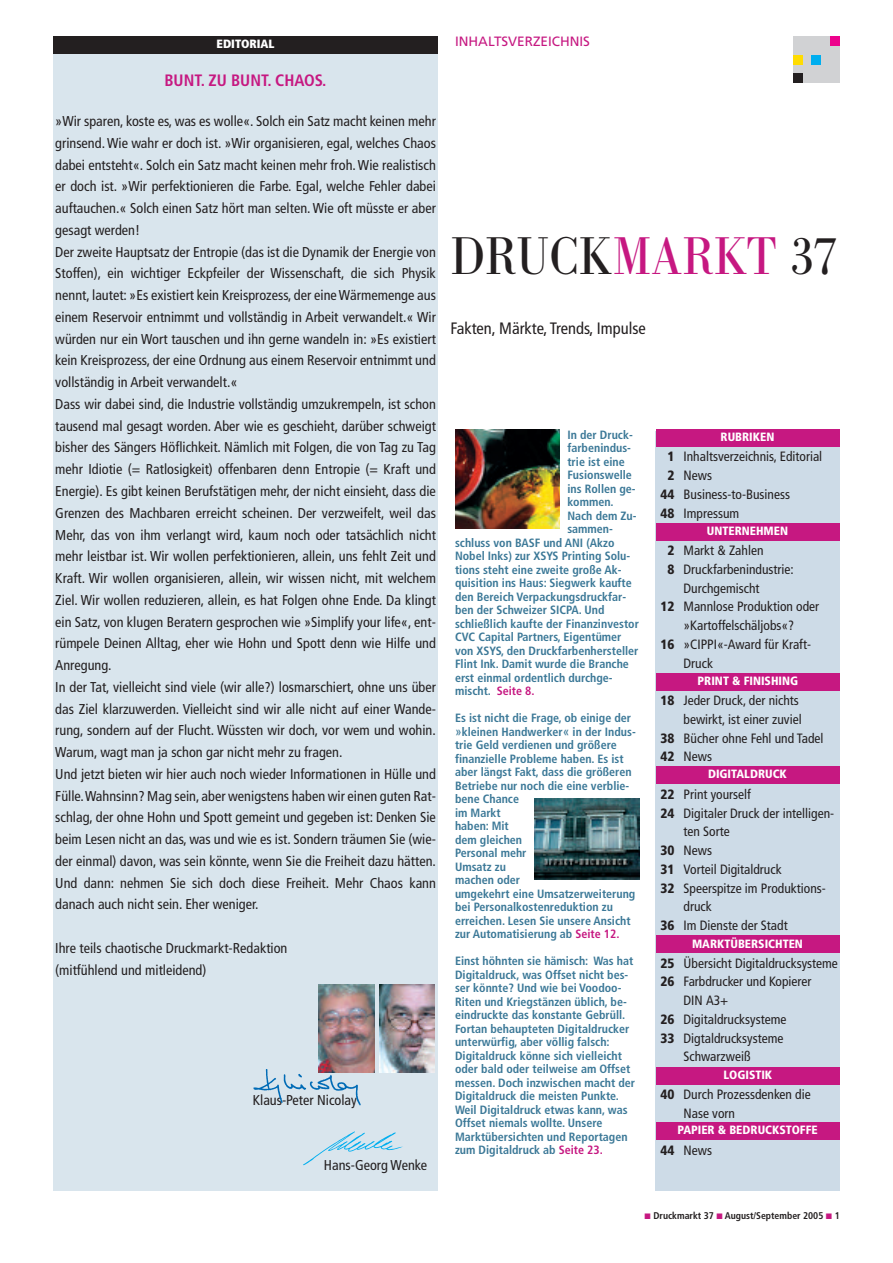
<style>
.page{position:relative;width:893px;height:1263px;background:#fff}
.page>*{position:absolute;margin:0;border:0;box-sizing:border-box;transform-origin:0 0}
.t1{font:54.3px "Bodoni Nr 1 SB";color:#231f20;scale:.9 1}
.t2{font:condensed 16.5px "Frutiger";color:#231f20}
.t3{font:700 condensed 16.5px "Frutiger";color:#c61881}
.t4{font:condensed 14.25px/21.8px "Frutiger";color:#231f20}
.t5{font:condensed 13.5px/18.8px "Frutiger";color:#231f20}
.t6{font:900 condensed 13.5px/18.8px "Frutiger";color:#231f20}
.t7{font:13.5px "Frutiger";color:#c61881}
.t8{font:700 condensed 12px/13.5px "Frutiger";color:#3b7897}
.t9{font:900 condensed 12px "Frutiger";color:#fff}
.t10{font:900 condensed 12px "Frutiger";color:#fff}
.t11{font:700 condensed 9.75px "Frutiger";color:#231f20}
.s1{color:#c61881}
.s2{font-weight:400;font-size:13.5px}
</style>
<div class="page">
<div style="left:793px;top:36px;width:47px;height:47px;background:#d1d2d4"></div>
<div style="left:830px;top:36px;width:10px;height:9px;background:#ed028c"></div>
<div style="left:812px;top:55px;width:9px;height:9px;background:#00aeef"></div>
<div style="left:793px;top:74px;width:9px;height:9px;background:#231f20"></div>
<div style="left:793px;top:55px;width:9px;height:9px;background:#ffdc01"></div>
<div style="left:53px;top:36px;width:385px;height:1155px;background:#d9e5ed"></div>
<div style="left:53px;top:36px;width:385px;height:17px;background:#231f20"></div>
<img style="left:303px;top:1131px;width:100px;height:35px">
<img style="left:319px;top:984px;width:56px;height:89px">
<img style="left:379px;top:984px;width:56px;height:89px">
<img style="left:253px;top:1062px;width:117px;height:44px">
<div style="left:656px;top:431px;width:184px;height:760px;background:#cddbe7"></div>
<div style="left:656px;top:429px;width:183px;height:17px;background:#c61881"></div>
<div style="left:656px;top:523px;width:183px;height:18px;background:#c61881"></div>
<div style="left:656px;top:674px;width:184px;height:17px;background:#c61881"></div>
<div style="left:656px;top:766px;width:183px;height:17px;background:#c61881"></div>
<div style="left:656px;top:1067px;width:184px;height:17px;background:#c61881"></div>
<div style="left:656px;top:1122px;width:183px;height:18px;background:#c61881"></div>
<img style="left:455px;top:429px;width:105px;height:100px">
<img style="left:534px;top:799px;width:105px;height:80px">
<div style="left:656px;top:936px;width:183px;height:17px;background:#c61881"></div>
<p class="t10" style="left:217px;top:39px;width:59px">EDITORIAL</p>
<p class="t3" style="left:165px;top:74px;width:163px">BUNT. ZU BUNT. CHAOS.</p>
<p class="t4" style="left:55px;top:112px;width:382px">»Wir sparen, koste es, was es wolle«. Solch ein Satz macht keinen mehr grinsend. Wie wahr er doch ist. »Wir organisieren, egal, welches Chaos dabei entsteht«. Solch ein Satz macht keinen mehr froh. Wie realistisch er doch ist. »Wir perfektionieren die Farbe. Egal, welche Fehler dabei auftauchen.« Solch einen Satz hört man selten. Wie oft müsste er aber gesagt werden!<br>Der zweite Hauptsatz der Entropie (das ist die Dynamik der Energie von Stoffen), ein wichtiger Eckpfeiler der Wissenschaft, die sich Physik nennt, lautet: »Es existiert kein Kreisprozess, der eine Wärmemenge aus einem Reservoir entnimmt und vollständig in Arbeit verwandelt.« Wir würden nur ein Wort tauschen und ihn gerne wandeln in: »Es existiert kein Kreisprozess, der eine Ordnung aus einem Reservoir entnimmt und vollständig in Arbeit verwandelt.«<br>Dass wir dabei sind, die Industrie vollständig umzukrempeln, ist schon tausend mal gesagt worden. Aber wie es geschieht, darüber schweigt bisher des Sängers Höflichkeit. Nämlich mit Folgen, die von Tag zu Tag mehr Idiotie (= Ratlosigkeit) offenbaren denn Entropie (= Kraft und Energie). Es gibt keinen Berufstätigen mehr, der nicht einsieht, dass die Grenzen des Machbaren erreicht scheinen. Der verzweifelt, weil das Mehr, das von ihm verlangt wird, kaum noch oder tatsächlich nicht mehr leistbar ist. Wir wollen perfektionieren, allein, uns fehlt Zeit und Kraft. Wir wollen organisieren, allein, wir wissen nicht, mit welchem Ziel. Wir wollen reduzieren, allein, es hat Folgen ohne Ende. Da klingt ein Satz, von klugen Beratern gesprochen wie »Simplify your life«, ent&shy;rümpele Deinen Alltag, eher wie Hohn und Spott denn wie Hilfe und Anregung.<br>In der Tat, vielleicht sind viele (wir alle?) losmarschiert, ohne uns über das Ziel klarzuwerden. Vielleicht sind wir alle nicht auf einer Wande&shy;rung, sondern auf der Flucht. Wüssten wir doch, vor wem und wohin.<br>Warum, wagt man ja schon gar nicht mehr zu fragen.<br>Und jetzt bieten wir hier auch noch wieder Informationen in Hülle und Fülle.Wahnsinn? Mag sein, aber wenigstens haben wir einen guten Rat&shy;schlag, der ohne Hohn und Spott gemeint und gegeben ist: Denken Sie beim Lesen nicht an das, was und wie es ist. Sondern träumen Sie (wie&shy;der einmal) davon, was sein könnte, wenn Sie die Freiheit dazu hätten.<br>Und dann: nehmen Sie sich doch diese Freiheit. Mehr Chaos kann danach auch nicht sein. Eher weniger.</p>
<p class="t4" style="left:55px;top:938px;width:234px">Ihre teils chaotische Druckmarkt-Redaktion (mitfühlend und mitleidend)</p>
<p class="t4" style="left:253px;top:1090px;width:106px">Klaus-Peter Nicolay</p>
<p class="t4" style="left:324px;top:1156px;width:105px">Hans-Georg Wenke</p>
<p class="t7" style="left:455px;top:36px;width:137px">INHALTSVERZEICHNIS</p>
<h1 class="t1" style="left:450px;top:223px;width:432px">DRUCK<span class="s1">MARKT</span> 37</h1>
<p class="t2" style="left:450px;top:321px;width:197px">Fakten, Märkte, Trends, Impulse</p>
<p class="t8" style="left:567px;top:428px;width:67px">In der Druck-</p>
<p class="t8" style="left:567px;top:442px;width:65px">farbenindus-</p>
<p class="t8" style="left:567px;top:455px;width:59px">trie ist eine</p>
<p class="t8" style="left:567px;top:469px;width:66px">Fusionswelle</p>
<p class="t8" style="left:567px;top:482px;width:70px">ins Rollen ge-</p>
<p class="t8" style="left:567px;top:496px;width:48px">kommen.</p>
<p class="t8" style="left:567px;top:509px;width:71px">Nach dem Zu-</p>
<p class="t8" style="left:567px;top:523px;width:47px">sammen-</p>
<p class="t8" style="left:455px;top:536px;width:161px">schluss von BASF und ANI (Akzo</p>
<p class="t8" style="left:455px;top:550px;width:177px">Nobel Inks) zur XSYS Printing Solu-</p>
<p class="t8" style="left:455px;top:563px;width:168px">tions steht eine zweite große Ak-</p>
<p class="t8" style="left:455px;top:577px;width:178px">quisition ins Haus: Siegwerk kaufte</p>
<p class="t8" style="left:455px;top:590px;width:173px">den Bereich Verpackungsdruckfar-</p>
<p class="t8" style="left:455px;top:604px;width:151px">ben der Schweizer SICPA. Und</p>
<p class="t8" style="left:455px;top:617px;width:185px">schließlich kaufte der Finanzinvestor</p>
<p class="t8" style="left:455px;top:631px;width:168px">CVC Capital Partners, Eigentümer</p>
<p class="t8" style="left:455px;top:644px;width:185px">von XSYS, den Druckfarbenhersteller</p>
<p class="t8" style="left:455px;top:658px;width:175px">Flint Ink. Damit wurde die Branche</p>
<p class="t8" style="left:455px;top:671px;width:159px">erst einmal ordentlich durchge-</p>
<p class="t8" style="left:455px;top:685px;width:81px">mischt. <span class="s1">Seite 8.</span></p>
<p class="t8" style="left:455px;top:712px;width:182px">Es ist nicht die Frage, ob einige der <span class="s2">»</span>kleinen Handwerker<span class="s2">«</span> in der Indus&shy;trie Geld verdienen und größere finanzielle Probleme haben. Es ist aber längst Fakt, dass die größeren<br>Betriebe nur noch die eine verblie&shy;bene Chance<br>im Markt<br>haben: Mit<br>dem gleichen<br>Personal mehr<br>Umsatz zu<br>machen oder<br>umgekehrt eine Umsatzerweiterung bei Personalkostenreduktion zu erreichen. Lesen Sie unsere Ansicht zur Automatisierung ab <span class="s1">Seite 12.</span></p>
<p class="t8" style="left:455px;top:955px;width:182px">Einst höhnten sie hämisch: Was hat Digitaldruck, was Offset nicht bes&shy;ser könnte? Und wie bei Voodoo-Riten und Kriegstänzen üblich, be&shy;eindruckte das konstante Gebrüll.<br>Fortan behaupteten Digitaldrucker unterwürfig, aber völlig falsch:<br>Digitaldruck könne sich vielleicht oder bald oder teilweise am Offset messen. Doch inzwischen macht der Digitaldruck die meisten Punkte.<br>Weil Digitaldruck etwas kann, was Offset niemals wollte. Unsere Marktübersichten und Reportagen zum Digitaldruck ab <span class="s1">Seite 23.</span></p>
<p class="t9" style="left:721px;top:432px;width:55px">RUBRIKEN</p>
<p class="t5" style="left:683px;top:448px;width:140px">Inhaltsverzeichnis, Editorial<br>News<br>Business-to-Business<br>Impressum</p>
<p class="t5" style="left:683px;top:542px;width:137px">Markt &amp; Zahlen<br>Druckfarbenindustrie:<br>Durchgemischt<br>Mannlose Produktion oder »Kartoffelschäljobs«? »CIPPI«-Award für Kraft-<br>Druck</p>
<p class="t5" style="left:683px;top:692px;width:141px">Jeder Druck, der nichts bewirkt, ist einer zuviel<br>Bücher ohne Fehl und Tadel<br>News</p>
<p class="t5" style="left:683px;top:786px;width:152px">Print yourself<br>Digitaler Druck der intelligen&shy;ten Sorte<br>News<br>Vorteil Digitaldruck<br>Speerspitze im Produktions&shy;druck<br>Im Dienste der Stadt</p>
<p class="t5" style="left:683px;top:955px;width:156px">Übersicht Digitaldrucksysteme<br>Farbdrucker und Kopierer<br>DIN A3+<br>Digitaldrucksysteme<br>Digtaldrucksysteme<br>Schwarzweiß</p>
<p class="t5" style="left:683px;top:1086px;width:129px">Durch Prozessdenken die<br>Nase vorn</p>
<p class="t5" style="left:683px;top:1142px;width:30px">News</p>
<p class="t6" style="left:660px;top:448px;width:16px;text-align:center">1<br>2<br>44<br>48</p>
<p class="t6" style="left:667px;top:542px;width:9px">2<br>8</p>
<p class="t6" style="left:660px;top:598px;width:16px">12</p>
<p class="t6" style="left:660px;top:636px;width:16px">16</p>
<p class="t9" style="left:707px;top:526px;width:83px">UNTERNEHMEN</p>
<p class="t9" style="left:698px;top:676px;width:102px">PRINT &amp; FINISHING</p>
<p class="t6" style="left:660px;top:692px;width:16px">18</p>
<p class="t6" style="left:660px;top:730px;width:16px">38<br>42</p>
<p class="t6" style="left:660px;top:786px;width:16px">22<br>24</p>
<p class="t6" style="left:660px;top:842px;width:16px;text-align:justify">30<br>31<br>32</p>
<p class="t6" style="left:660px;top:917px;width:16px">36</p>
<p class="t6" style="left:660px;top:955px;width:16px">25<br>26</p>
<p class="t6" style="left:660px;top:1011px;width:16px">26<br>33</p>
<p class="t9" style="left:708px;top:769px;width:80px">DIGITALDRUCK</p>
<p class="t9" style="left:692px;top:938px;width:112px">MARKTÜBERSICHTEN</p>
<p class="t9" style="left:723px;top:1070px;width:50px">LOGISTIK</p>
<p class="t6" style="left:660px;top:1086px;width:16px">40</p>
<p class="t9" style="left:677px;top:1125px;width:142px">PAPIER &amp; BEDRUCKSTOFFE</p>
<p class="t6" style="left:660px;top:1142px;width:16px">44</p>
<p class="t11" style="left:653px;top:1212px;width:188px">Druckmarkt 37 August/September 2005 1</p>
</div>
